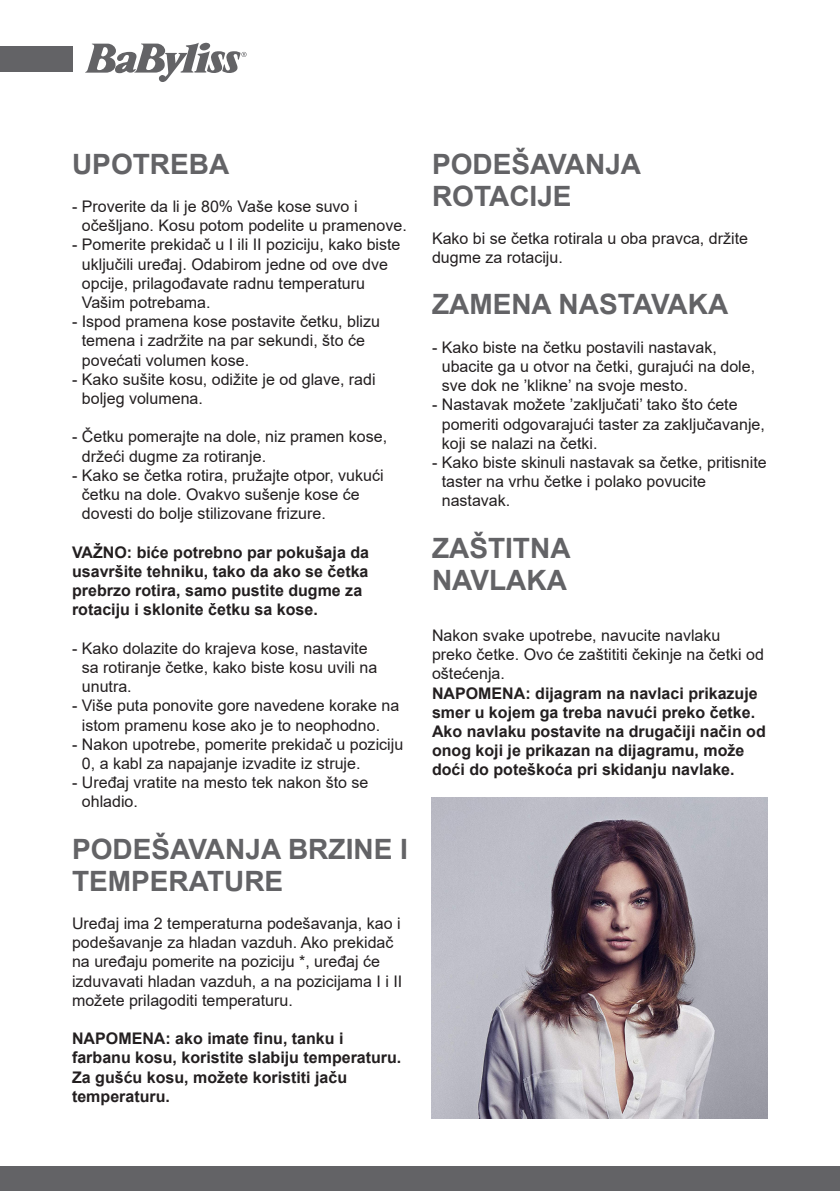
<style>
.page{position:relative;width:840px;height:1191px;background:#fff}
.page>*{position:absolute;margin:0;border:0;box-sizing:border-box;transform-origin:0 0}
.t1{font:700 28px/32px "Arial";color:#636366}
.t2{font:16px/19.2px "Arial";color:#231f20}
.t3{font:700 16px/19.2px "Arial";color:#231f20}
</style>
<div class="page">
<div style="left:0;top:1166px;width:839px;height:25px;background:#636366"></div>
<div style="left:0;top:47px;width:72px;height:25px;background:#636366"></div>
<svg style="left:85px;top:43px;width:161px;height:39px"></svg>
<img style="left:431px;top:798px;width:336px;height:321px">
<p class="t1" style="left:72px;top:148px;width:159px">UPOTREBA</p>
<p class="t2" style="left:82px;top:197px;width:326px;text-indent:-10px">- Proverite da li je 80% Vaše kose suvo i očešljano. Kosu potom podelite u pramenove.</p>
<p class="t2" style="left:82px;top:235px;width:320px;text-indent:-10px">- Pomerite prekidač u I ili II poziciju, kako biste uključili uređaj. Odabirom jedne od ove dve opcije, prilagođavate radnu temperaturu Vašim potrebama.</p>
<p class="t2" style="left:82px;top:312px;width:299px;text-indent:-10px">- Ispod pramena kose postavite četku, blizu temena i zadržite na par sekundi, što će povećati volumen kose.</p>
<p class="t2" style="left:82px;top:369px;width:295px;text-indent:-10px">- Kako sušite kosu, odižite je od glave, radi boljeg volumena.</p>
<p class="t2" style="left:82px;top:427px;width:307px;text-indent:-10px">- Četku pomerajte na dole, niz pramen kose, držeći dugme za rotiranje.</p>
<p class="t2" style="left:82px;top:465px;width:303px;text-indent:-10px">- Kako se četka rotira, pružajte otpor, vukući četku na dole. Ovakvo sušenje kose će dovesti do bolje stilizovane frizure.</p>
<p class="t3" style="left:72px;top:542px;width:298px">VAŽNO: biće potrebno par pokušaja da usavršite tehniku, tako da ako se četka prebrzo rotira, samo pustite dugme za rotaciju i sklonite četku sa kose.</p>
<p class="t2" style="left:82px;top:638px;width:297px;text-indent:-10px">- Kako dolazite do krajeva kose, nastavite sa rotiranje četke, kako biste kosu uvili na unutra.</p>
<p class="t2" style="left:72px;top:696px;width:329px;text-align:center">- Više puta ponovite gore navedene korake na istom pramenu kose ako je to neophodno.</p>
<p class="t2" style="left:82px;top:734px;width:323px;text-indent:-10px">- Nakon upotrebe, pomerite prekidač u poziciju<br>0, a kabl za napajanje izvadite iz struje.</p>
<p class="t2" style="left:82px;top:773px;width:288px;text-indent:-10px">- Uređaj vratite na mesto tek nakon što se ohladio.</p>
<p class="t1" style="left:72px;top:833px;width:337px">PODEŠAVANJA BRZINE I<br>TEMPERATURE</p>
<p class="t2" style="left:72px;top:913px;width:331px">Uređaj ima 2 temperaturna podešavanja, kao i podešavanje za hladan vazduh. Ako prekidač na uređaju pomerite na poziciju *, uređaj će izduvavati hladan vazduh, a na pozicijama I i II možete prilagoditi temperaturu.</p>
<p class="t3" style="left:72px;top:1029px;width:330px">NAPOMENA: ako imate finu, tanku i farbanu kosu, koristite slabiju temperaturu.<br>Za gušću kosu, možete koristiti jaču temperaturu.</p>
<p class="t1" style="left:432px;top:148px;width:210px">PODEŠAVANJA<br>ROTACIJE</p>
<p class="t2" style="left:432px;top:229px;width:317px">Kako bi se četka rotirala u oba pravca, držite dugme za rotaciju.</p>
<p class="t1" style="left:432px;top:289px;width:298px">ZAMENA NASTAVAKA</p>
<p class="t2" style="left:441px;top:337px;width:315px;text-indent:-10px">- Kako biste na četku postavili nastavak, ubacite ga u otvor na četki, gurajući na dole, sve dok ne ’klikne’ na svoje mesto.</p>
<p class="t2" style="left:441px;top:395px;width:324px;text-indent:-10px">- Nastavak možete ’zaključati’ tako što ćete pomeriti odgovarajući taster za zaključavanje, koji se nalazi na četki.</p>
<p class="t2" style="left:441px;top:453px;width:326px;text-indent:-10px">- Kako biste skinuli nastavak sa četke, pritisnite taster na vrhu četke i polako povucite nastavak.</p>
<p class="t1" style="left:432px;top:532px;width:140px">ZAŠTITNA</p>
<p class="t1" style="left:432px;top:564px;width:136px">NAVLAKA</p>
<p class="t2" style="left:432px;top:625px;width:333px">Nakon svake upotrebe, navucite navlaku preko četke. Ovo će zaštititi čekinje na četki od oštećenja.</p>
<p class="t3" style="left:432px;top:683px;width:335px">NAPOMENA: dijagram na navlaci prikazuje smer u kojem ga treba navući preko četke.<br>Ako navlaku postavite na drugačiji način od onog koji je prikazan na dijagramu, može doći do poteškoća pri skidanju navlake.</p>
</div>
